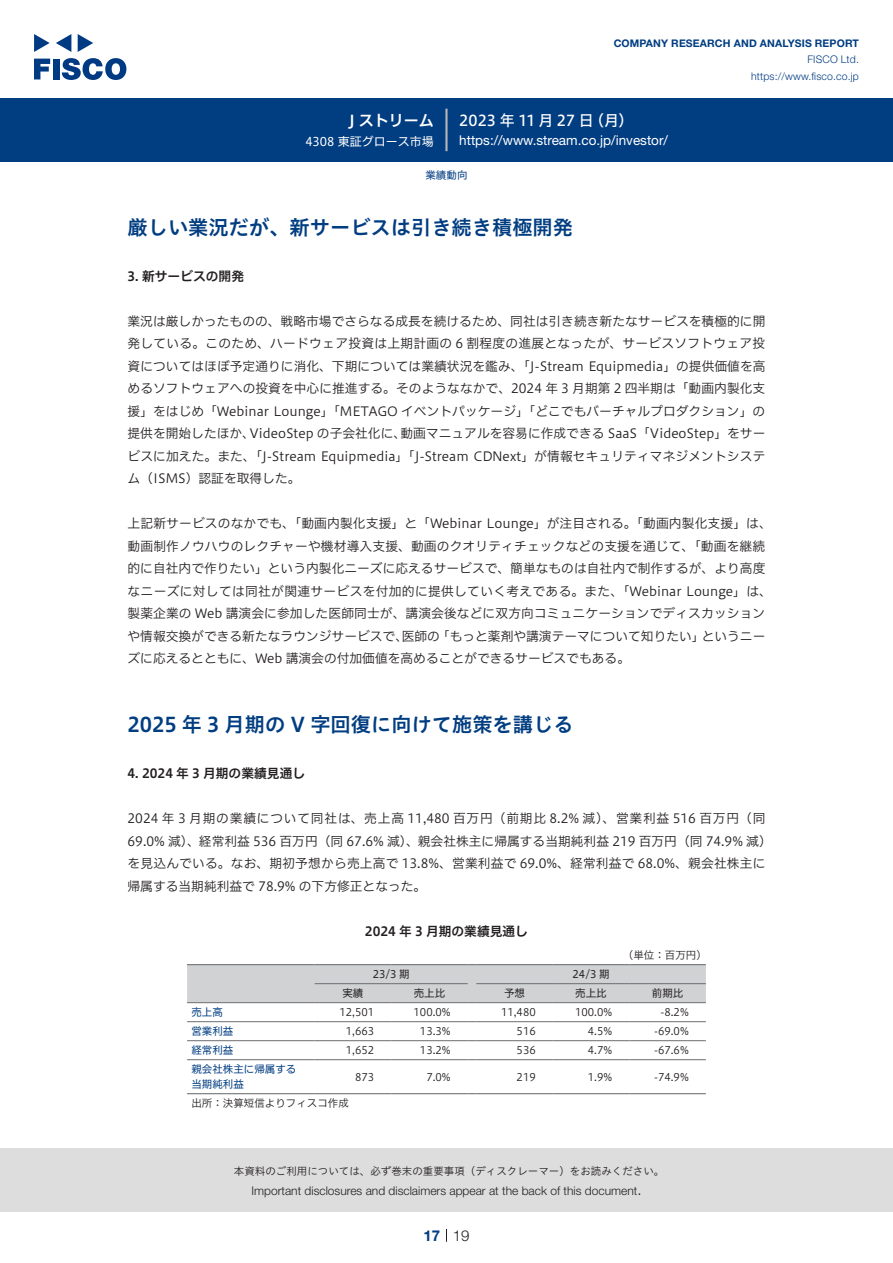
<style>
.page{position:relative;width:893px;height:1263px;background:#fff}
.page>*{position:absolute;margin:0;border:0;box-sizing:border-box;transform-origin:0 0}
.t1{font:20.25px "Hiragino UD Sans Std W6";color:#003d81}
.t2{font:15px "Hiragino UD Sans F Std N W5";letter-spacing:.005em;color:#fff}
.t3{font:15px "Hiragino UD Sans F Std N W6";color:#fff}
.t4{font:300 15px "Helvetica Neue LT Std";color:#231f20}
.t5{font:700 15px "Helvetica Neue LT Std";color:#003d81}
.t6{font:13.5px "Helvetica Neue LT Std";color:#fff}
.t7{font:12.75px/22.5px "Hiragino UD Sans F Std N W3";color:#231f20}
.t8{font:12.75px "Hiragino UD Sans F Std N W3";letter-spacing:.025em;color:#231f20}
.t9{font:12.75px "Hiragino UD Sans F Std N W6";color:#231f20}
.t10{font:300 12px "Helvetica Neue LT Std";color:#231f20}
.t11{font:12px "Hiragino UD Sans F Std N W4";color:#fff}
.t12{font:10.5px "Hiragino UD Sans F Std N W3";color:#231f20}
.t13{font:10.5px "Hiragino UD Sans Std W3";color:#231f20}
.t14{font:700 10.5px "Helvetica Neue LT Std";letter-spacing:.015em;color:#003d81}
.t15{font:300 10.5px/16.5px "Helvetica Neue LT Std";letter-spacing:.015em;color:#003d81;text-align:right}
.t16{font:10.5px/19px "Hiragino UD Sans F Std N W4";color:#003d81}
.t17{font:10.5px "Hiragino UD Sans F Std N W4";color:#231f20}
</style>
<div class="page">
<div style="left:0;top:1148px;width:893px;height:64px;background:#ddd"></div>
<svg style="left:34px;top:59px;width:16px;height:20px"></svg>
<div style="left:53px;top:59px;width:6px;height:20px;background:#003a83"></div>
<svg style="left:62px;top:58px;width:64px;height:22px"></svg>
<svg style="left:34px;top:34px;width:16px;height:18px"></svg>
<svg style="left:78px;top:34px;width:15px;height:18px"></svg>
<svg style="left:56px;top:34px;width:15px;height:18px"></svg>
<div style="left:0;top:98px;width:893px;height:64px;background:#003d81"></div>
<hr style="left:445px;top:109px;width:3px;height:42px;background:#b5b5b6">
<svg style="left:446px;top:1229px;width:1px;height:13px"></svg>
<hr style="left:187px;top:1021px;width:128px;height:1px;background:#6c6d70">
<hr style="left:315px;top:1021px;width:76px;height:1px;background:#6c6d70">
<hr style="left:391px;top:1021px;width:77px;height:1px;background:#6c6d70">
<hr style="left:476px;top:1021px;width:77px;height:1px;background:#6c6d70">
<hr style="left:553px;top:1021px;width:76px;height:1px;background:#6c6d70">
<hr style="left:629px;top:1021px;width:77px;height:1px;background:#6c6d70">
<hr style="left:187px;top:1040px;width:128px;height:1px;background:#6c6d70">
<hr style="left:315px;top:1040px;width:76px;height:1px;background:#6c6d70">
<hr style="left:391px;top:1040px;width:77px;height:1px;background:#6c6d70">
<hr style="left:476px;top:1040px;width:77px;height:1px;background:#6c6d70">
<hr style="left:553px;top:1040px;width:76px;height:1px;background:#6c6d70">
<hr style="left:629px;top:1040px;width:77px;height:1px;background:#6c6d70">
<hr style="left:187px;top:1059px;width:128px;height:1px;background:#6c6d70">
<hr style="left:315px;top:1059px;width:76px;height:1px;background:#6c6d70">
<hr style="left:391px;top:1059px;width:77px;height:1px;background:#6c6d70">
<hr style="left:476px;top:1059px;width:77px;height:1px;background:#6c6d70">
<hr style="left:553px;top:1059px;width:76px;height:1px;background:#6c6d70">
<hr style="left:629px;top:1059px;width:77px;height:1px;background:#6c6d70">
<svg style="left:187px;top:964px;width:519px;height:39px;background:#cbccce"></svg>
<hr style="left:476px;top:964px;width:77px;height:1px;background:#6c6d70">
<hr style="left:553px;top:964px;width:76px;height:1px;background:#6c6d70">
<hr style="left:629px;top:964px;width:77px;height:1px;background:#6c6d70">
<hr style="left:187px;top:1093px;width:128px;height:1px;background:#6c6d70">
<hr style="left:315px;top:1093px;width:76px;height:1px;background:#6c6d70">
<hr style="left:391px;top:1093px;width:77px;height:1px;background:#6c6d70">
<hr style="left:476px;top:1093px;width:77px;height:1px;background:#6c6d70">
<hr style="left:553px;top:1093px;width:76px;height:1px;background:#6c6d70">
<hr style="left:629px;top:1093px;width:77px;height:1px;background:#6c6d70">
<p class="t3" style="left:349px;top:109px;width:86px">J ストリーム</p>
<p class="t11" style="left:305px;top:132px;width:130px">4308 東証グロース市場</p>
<p class="t14" style="left:614px;top:37px;width:247px">COMPANY RESEARCH AND ANALYSIS REPORT</p>
<p class="t15" style="left:751px;top:51px;width:109px">FISCO Ltd. https://www.fisco.co j p.</p>
<p class="t2" style="left:589px;top:109px;width:46px">（月(</p>
<p class="t2" style="left:459px;top:109px;width:136px">2023 年 11 月 27 日</p>
<p class="t6" style="left:459px;top:132px;width:210px">https://www.stream.co j p. /investor/</p>
<p class="t16" style="left:425px;top:165px;width:43px">業績動向</p>
<h1 class="t1" style="left:128px;top:212px;width:447px">厳しい業況だが、新サービスは引き続き積極開発</h1>
<p class="t9" style="left:128px;top:266px;width:118px">3. 新サービスの開発</p>
<p class="t7" style="left:128px;top:309px;width:639px;text-align:right">業況は厳しかったものの、戦略市場でさらなる成長を続けるため、同社は引き続き新たなサービスを積極的に開発している。このため、ハードウェア投資は上期計画の 6 割程度の進展となったが、サービスソフトウェア投資についてはほぼ予定通りに消化、下期については業績状況を鑑み、「 -J Stream Equipmedia」の提供価値を高めるソフトウェアへの投資を中心に推進する。そのようななかで、2024 年 3 月期第 2 四半期は「動画内製化支援」をはじめ「Webinar Lounge」「METAGO イベントパッケージ」「どこでもバーチャルプロダクション」の動画マニュアルを容易に作成できる SaaS「VideoStep」をサー</p>
<p class="t7" style="left:128px;top:421px;width:639px">提供を開始したほか、<br>ビスに加えた。また、「 -J Stream Equipmedia」「 -J Stream CDNext」が情報セキュリティマネジメントシステム（ISMS）認証を取得した。</p>
<p class="t7" style="left:128px;top:511px;width:646px">上記新サービスのなかでも、「動画内製化支援」と「Webinar Lounge」が注目される。「動画内製化支援」は、</p>
<p class="t7" style="left:128px;top:534px;width:639px">動画制作ノウハウのレクチャーや機材導入支援、動画のクオリティチェックなどの支援を通じて、「動画を継続</p>
<p class="t7" style="left:128px;top:556px;width:639px">的に自社内で作りたい」という内製化ニーズに応えるサービスで、簡単なものは自社内で制作するが、より高度</p>
<p class="t8" style="left:128px;top:581px;width:646px">なニーズに対しては同社が関連サービスを付加的に提供していく考えである。また、「Webinar Lounge」は、</p>
<p class="t7" style="left:128px;top:601px;width:639px">製薬企業の Web 講演会に参加した医師同士が、講演会後などに双方向コミュニケーションでディスカッション</p>
<p class="t7" style="left:702px;top:624px;width:65px">というニー</p>
<p class="t7" style="left:249px;top:421px;width:158px">VideoStep の子会社化に、</p>
<p class="t7" style="left:128px;top:624px;width:504px">や情報交換ができる新たなラウンジサービスで、<br>ズに応えるとともに、Web 講演会の付加価値を高めることができるサービスでもある。</p>
<p class="t7" style="left:437px;top:624px;width:269px">「もっと薬剤や講演テーマについて知りたい」</p>
<p class="t7" style="left:402px;top:624px;width:40px">医師の</p>
<h1 class="t1" style="left:128px;top:709px;width:448px">2025 年 3 月期の V 字回復に向けて施策を講じる</h1>
<p class="t9" style="left:128px;top:763px;width:179px">4. 2024 年 3 月期の業績見通し</p>
<p class="t7" style="left:128px;top:806px;width:646px">2024 年 3 月期の業績について同社は、売上高 11,480 百万円（前期比 8.2% 減）、営業利益 516 百万円（同69.0% 減）、経常利益 536 百万円（同 67.6% 減）、親会社株主に帰属する当期純利益 219 百万円（同 74.9% 減(を見込んでいる。なお、期初予想から売上高で 13.8%、営業利益で 69.0%、経常利益で 68.0%、親会社株主に帰属する当期純利益で 78.9% の下方修正となった。</p>
<p class="t9" style="left:365px;top:921px;width:165px">2024 年 3 月期の業績見通し</p>
<p class="t12" style="left:623px;top:947px;width:85px">（単位：百万円(</p>
<p class="t17" style="left:573px;top:966px;width:39px">24/3 期</p>
<p class="t17" style="left:373px;top:966px;width:39px">23/3 期</p>
<p class="t17" style="left:342px;top:985px;width:22px">実績</p>
<p class="t17" style="left:414px;top:985px;width:33px">売上比</p>
<p class="t17" style="left:504px;top:985px;width:22px">予想</p>
<p class="t17" style="left:575px;top:985px;width:33px">売上比</p>
<p class="t17" style="left:652px;top:985px;width:33px">前期比</p>
<p class="t16" style="left:191px;top:1002px;width:33px">売上高</p>
<p class="t12" style="left:339px;top:1004px;width:36px">12,501</p>
<p class="t12" style="left:414px;top:1004px;width:39px">100.0%</p>
<p class="t12" style="left:501px;top:1004px;width:36px">11,480</p>
<p class="t12" style="left:575px;top:1004px;width:39px">100.0%</p>
<p class="t12" style="left:660px;top:1004px;width:30px">-8.2%</p>
<p class="t16" style="left:191px;top:1021px;width:43px">営業利益</p>
<p class="t12" style="left:346px;top:1023px;width:30px">1,663</p>
<p class="t12" style="left:420px;top:1023px;width:32px">13.3%</p>
<p class="t12" style="left:517px;top:1023px;width:21px">516</p>
<p class="t12" style="left:588px;top:1023px;width:26px">4.5%</p>
<p class="t12" style="left:654px;top:1023px;width:36px">-69.0%</p>
<p class="t16" style="left:191px;top:1040px;width:106px">経常利益<br>親会社株主に帰属する</p>
<p class="t12" style="left:346px;top:1042px;width:30px">1,652</p>
<p class="t12" style="left:355px;top:1069px;width:21px">873</p>
<p class="t16" style="left:191px;top:1074px;width:54px">当期純利益</p>
<p class="t12" style="left:191px;top:1095px;width:159px">出所：決算短信よりフィスコ作成</p>
<p class="t12" style="left:420px;top:1042px;width:32px">13.2%</p>
<p class="t12" style="left:426px;top:1069px;width:26px">7.0%</p>
<p class="t12" style="left:517px;top:1042px;width:21px">536</p>
<p class="t12" style="left:517px;top:1069px;width:21px">219</p>
<p class="t12" style="left:588px;top:1042px;width:26px">4.7%</p>
<p class="t12" style="left:588px;top:1069px;width:26px">1.9%</p>
<p class="t12" style="left:654px;top:1042px;width:36px">-67.6%</p>
<p class="t12" style="left:654px;top:1069px;width:36px">-74.9%</p>
<p class="t13" style="left:234px;top:1163px;width:432px">本資料のご利用については、必ず巻末の重要事項（ディスクレーマー）をお読みください。</p>
<p class="t4" style="left:637px;top:1180px;width:6px">.</p>
<p class="t10" style="left:251px;top:1183px;width:387px">Important disclosures and disclaimers appear at the back of this document</p>
<p class="t5" style="left:423px;top:1226px;width:18px">17</p>
<p class="t4" style="left:453px;top:1226px;width:18px">19</p>
</div>
